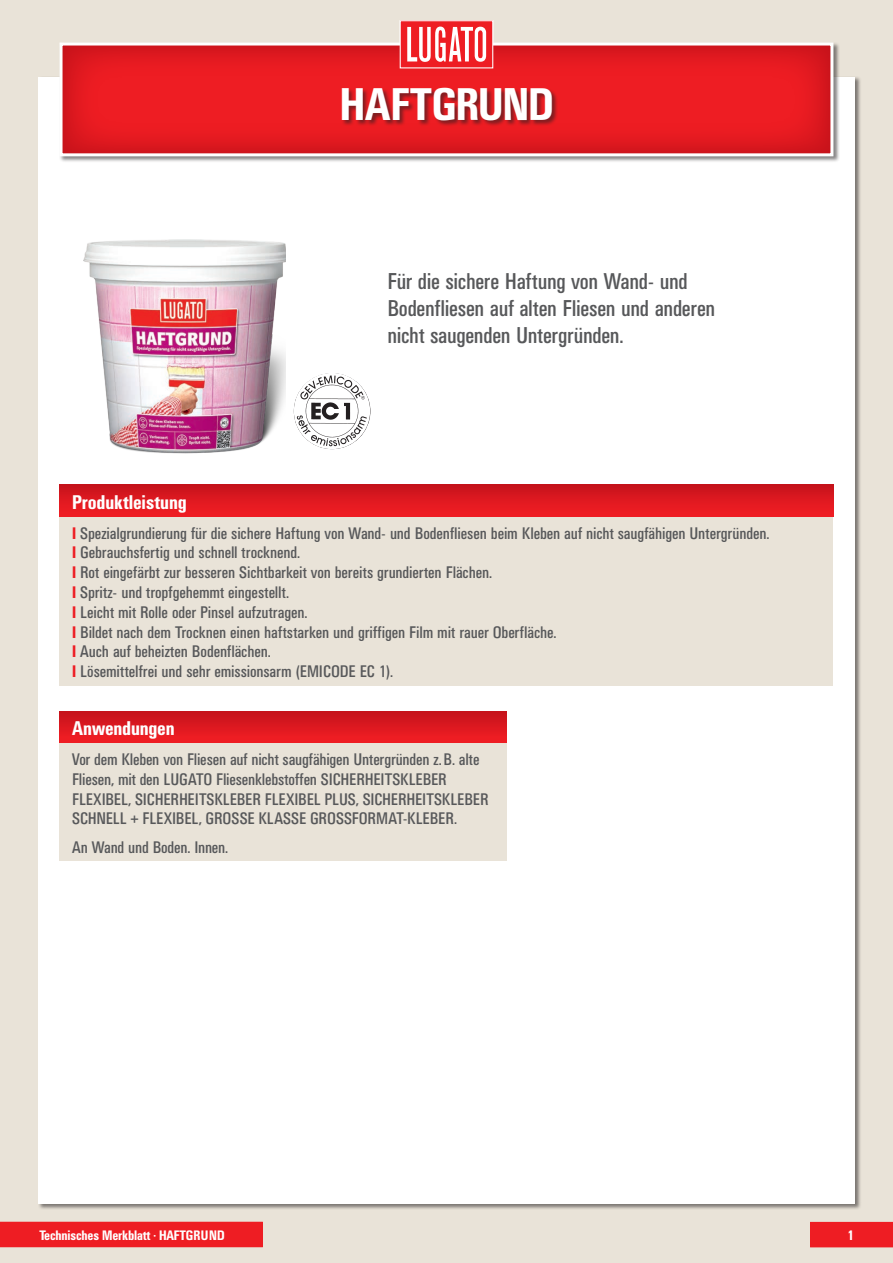
<style>
.page{position:relative;width:893px;height:1263px;background:#e9e3d8}
.page>*{position:absolute;margin:0;border:0;box-sizing:border-box;transform-origin:0 0}
.t1{font:500 condensed 45px "UN11";letter-spacing:.005em;color:#fff}
.t2{font:condensed 22.5px/27px "UN11";letter-spacing:-.005em;color:#57585a}
.t3{font:500 condensed 19.5px "UN11";letter-spacing:.005em;color:#fff}
.t4{font:condensed 16.5px/19.8px "UN11";color:#57585a}
.t5{font:500 condensed 13.5px "UN11";color:#fff}
.s1{font-weight:500;color:#ee1d23}
</style>
<div class="page">
<div style="left:38px;top:77px;width:817px;height:1126px;background:#fff"></div>
<div style="left:810px;top:1222px;width:83px;height:25px;background:#ee1d23"></div>
<div style="left:0;top:1222px;width:263px;height:25px;background:#ee1d23"></div>
<div style="left:59px;top:42px;width:781px;height:121px;background:#231f20;opacity:.55"></div>
<svg style="left:60px;top:43px;width:773px;height:113px;background:#e6272d"></svg>
<div style="left:341px;top:87px;width:218px;height:40px;background:#231f20;opacity:.55"></div>
<div style="left:400px;top:21px;width:93px;height:47px;background:#ee1d23"></div>
<div style="left:400px;top:20px;width:93px;height:48px;border:1px solid #fff"></div>
<svg style="left:407px;top:27px;width:79px;height:35px"></svg>
<img style="left:84px;top:240px;width:202px;height:214px">
<div style="left:59px;top:485px;width:774px;height:32px;background:linear-gradient(to bottom,#c8131c,#f21e24)"></div>
<div style="left:59px;top:517px;width:774px;height:169px;background:#e9e3d8"></div>
<div style="left:59px;top:711px;width:448px;height:32px;background:linear-gradient(to bottom,#c5121b,#f21e24)"></div>
<div style="left:59px;top:743px;width:448px;height:118px;background:#e9e3d8"></div>
<svg style="left:293px;top:373px;width:78px;height:77px"></svg>
<img style="left:294px;top:373px;width:76px;height:76px;border-radius:38px">
<h1 class="t1" style="left:340px;top:79px;width:215px">HAFTGRUND</h1>
<h2 class="t2" style="left:387px;top:267px;width:329px">Für die sichere Haftung von Wand- und<br>Bodenfliesen auf alten Fliesen und anderen nicht saugenden Untergründen.</h2>
<p class="t3" style="left:72px;top:491px;width:116px">Produktleistung</p>
<p class="t4" style="left:72px;top:523px;width:699px"><span class="s1">I</span> Spezialgrundierung für die sichere Haftung von Wand- und Bodenfliesen beim Kleben auf nicht saugfähigen Untergründen.<br><span class="s1">I</span> Gebrauchsfertig und schnell trocknend.<br><span class="s1">I</span> Rot eingefärbt zur besseren Sichtbarkeit von bereits grundierten Flächen.<br><span class="s1">I</span> Spritz- und tropfgehemmt eingestellt.<br><span class="s1">I</span> Leicht mit Rolle oder Pinsel aufzutragen.<br><span class="s1">I</span> Bildet nach dem Trocknen einen haftstarken und griffigen Film mit rauer Oberfläche.<br><span class="s1">I</span> Auch auf beheizten Bodenflächen.<br><span class="s1">I</span> Lösemittelfrei und sehr emissionsarm (EMICODE EC 1).</p>
<p class="t3" style="left:72px;top:717px;width:104px">Anwendungen</p>
<p class="t4" style="left:72px;top:749px;width:418px">Vor dem Kleben von Fliesen auf nicht saugfähigen Untergründen z.B. alte Fliesen, mit den LUGATO Fliesenklebstoffen SICHERHEITSKLEBER FLEXIBEL, SICHERHEITSKLEBER FLEXIBEL PLUS, SICHERHEITSKLEBER SCHNELL + FLEXIBEL, GROSSE KLASSE GROSSFORMAT-KLEBER.</p>
<p class="t4" style="left:72px;top:837px;width:158px">An Wand und Boden. Innen.</p>
<p class="t5" style="left:39px;top:1227px;width:187px">Technisches Merkblatt <sup>•</sup> HAFTGRUND</p>
<p class="t5" style="left:847px;top:1227px;width:8px">1</p>
</div>
